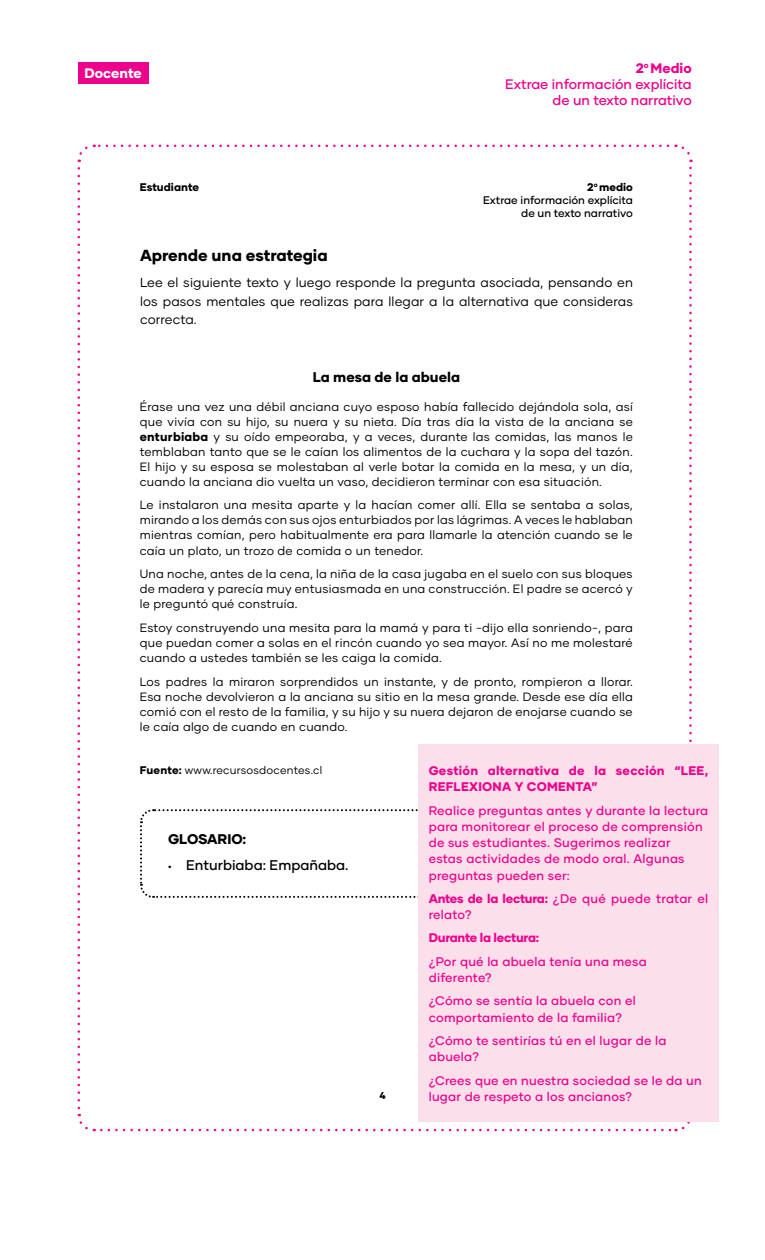
<style>
.page{position:relative;width:765px;height:1260px;background:#fff}
.page>*{position:absolute;margin:0;border:0;box-sizing:border-box;transform-origin:0 0}
.t1{font:800 16px "Gilmer";color:#000}
.t2{font:800 14px "Gilmer";color:#000}
.t3{font:500 14px "Gilmer";color:#000}
.t4{font:500 13.75px/16.2px "Gilmer";color:#ed028c;text-align:right}
.t5{font:800 13.75px "Gilmer";color:#fff}
.t6{font:13px/18.1px "Gilmer";letter-spacing:.01em;color:#000;text-align:justify}
.t7{font:500 12.5px/16.2px "Gilmer";letter-spacing:.02em;color:#ed028c}
.t8{font:800 12.5px/16.2px "Gilmer";letter-spacing:.02em;color:#ed028c}
.t9{font:800 12.5px "Gilmer";letter-spacing:-.02em;color:#ed028c}
.t10{font:12px/15px "Gilmer";letter-spacing:.02em;color:#000;text-align:justify}
.t11{font:500 11px/13px "Gilmer";color:#000;text-align:right}
.t12{font:11px "Gilmer";letter-spacing:.02em;color:#000}
.t13{font:800 11px "Gilmer";color:#000}
.t14{font:800 10px "Gilmer";color:#000}
.s1{font-weight:800}
.s2{font-family:"Myriad Pro";font-weight:400;font-size:12px}
</style>
<div class="page">
<div style="left:78px;top:62px;width:70px;height:22px;background:#ed028c"></div>
<svg style="left:77px;top:168px;width:18px;height:964px"></svg>
<svg style="left:101px;top:1122px;width:589px;height:9px"></svg>
<svg style="left:676px;top:144px;width:16px;height:598px"></svg>
<svg style="left:77px;top:144px;width:591px;height:18px"></svg>
<svg style="left:140px;top:809px;width:278px;height:89px"></svg>
<div style="left:418px;top:744px;width:301px;height:378px;background:#fbdfeb"></div>
<p class="t5" style="left:85px;top:65px;width:59px">Docente</p>
<p class="t4" style="left:505px;top:60px;width:188px"><span class="s1">2</span><sup>o</sup> <span class="s1">Medio<br></span>Extrae información explícita de un texto narrativo</p>
<p class="t13" style="left:140px;top:180px;width:61px">Estudiante</p>
<p class="t11" style="left:483px;top:180px;width:151px"><span class="s1">2</span><sup>o</sup> <span class="s1">medio<br></span>Extrae información explícita de un texto narrativo</p>
<p class="t1" style="left:140px;top:245px;width:189px">Aprende una estrategia</p>
<p class="t6" style="left:140px;top:274px;width:494px">Lee el siguiente texto y luego responde la pregunta asociada, pensando en los pasos mentales que realizas para llegar a la alternativa que consideras correcta.</p>
<p class="t2" style="left:313px;top:368px;width:149px">La mesa de la abuela</p>
<p class="t10" style="left:140px;top:399px;width:495px">Érase una vez una débil anciana cuyo esposo había fallecido dejándola sola, así que vivía con su hijo, su nuera y su nieta. Día tras día la vista de la anciana se <span class="s1">enturbiaba</span> y su oído empeoraba, y a veces, durante las comidas, las manos le temblaban tanto que se le caían los alimentos de la cuchara y la sopa del tazón.<br>El hijo y su esposa se molestaban al verle botar la comida en la mesa, y un día, cuando la anciana dio vuelta un vaso, decidieron terminar con esa situación.</p>
<p class="t10" style="left:140px;top:498px;width:495px">Le instalaron una mesita aparte y la hacían comer allí. Ella se sentaba a solas, mirando a los demás con sus ojos enturbiados por las lágrimas. A veces le hablaban mientras comían, pero habitualmente era para llamarle la atención cuando se le caía un plato, un trozo de comida o un tenedor.</p>
<p class="t10" style="left:140px;top:566px;width:494px">Una noche, antes de la cena, la niña de la casa jugaba en el suelo con sus bloques de madera y parecía muy entusiasmada en una construcción. El padre se acercó y le preguntó qué construía.</p>
<p class="t10" style="left:140px;top:620px;width:495px">Estoy construyendo una mesita para la mamá y para ti -dijo ella sonriendo-, para que puedan comer a solas en el rincón cuando yo sea mayor. Así no me molestaré cuando a ustedes también se les caiga la comida.</p>
<p class="t10" style="left:140px;top:674px;width:495px">Los padres la miraron sorprendidos un instante, y de pronto, rompieron a llorar.<br>Esa noche devolvieron a la anciana su sitio en la mesa grande. Desde ese día ella comió con el resto de la familia, y su hijo y su nuera dejaron de enojarse cuando se le caía algo de cuando en cuando.</p>
<p class="t12" style="left:140px;top:763px;width:184px"><span class="s1">Fuente:</span> www.recursosdocentes.cl</p>
<p class="t8" style="left:429px;top:762px;width:281px">Gestión alternativa de la sección “LEE,<br>REFLEXIONA Y COMENTA”</p>
<p class="t7" style="left:429px;top:802px;width:281px">Realice preguntas antes y durante la lectura para monitorear el proceso de comprensión de sus estudiantes. Sugerimos realizar<br>estas actividades de modo oral. Algunas preguntas pueden ser:</p>
<p class="t7" style="left:429px;top:890px;width:281px"><span class="s1">Antes de la lectura:</span> ¿De qué puede tratar el relato?</p>
<p class="t9" style="left:429px;top:930px;width:112px">Durante la lectura:</p>
<p class="t7" style="left:429px;top:953px;width:220px">¿Por qué la abuela tenía una mesa diferente?</p>
<p class="t7" style="left:429px;top:993px;width:209px">¿Cómo se sentía la abuela con el comportamiento de la familia?</p>
<p class="t7" style="left:429px;top:1032px;width:239px">¿Cómo te sentirías tú en el lugar de la abuela?</p>
<p class="t7" style="left:429px;top:1072px;width:275px">¿Crees que en nuestra sociedad se le da un lugar de respeto a los ancianos?</p>
<p class="t2" style="left:168px;top:830px;width:80px">GLOSARIO:</p>
<p class="t3" style="left:168px;top:857px;width:182px"><span class="s2">•</span> Enturbiaba: Empañaba.</p>
<p class="t14" style="left:379px;top:1089px;width:8px">4</p>
</div>
